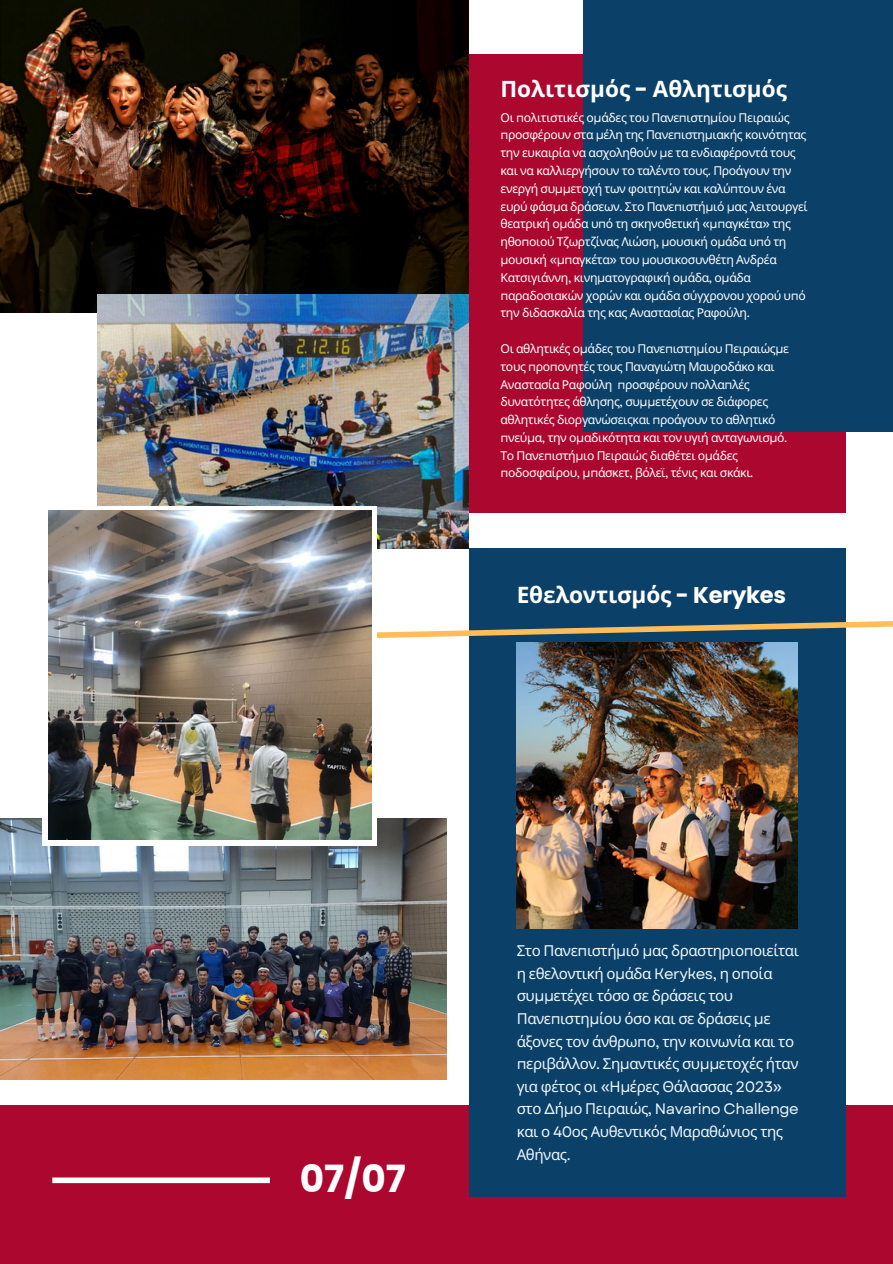
<style>
.page{position:relative;width:893px;height:1264px;background:#fff}
.page>*{position:absolute;margin:0;border:0;box-sizing:border-box;transform-origin:0 0}
.t1{font:700 37.5px "Poppins";color:#fff}
.t2{font:700 22.65px "Noto Sans";letter-spacing:-.01em;color:#fff}
.t3{font:700 22.5px "Noto Sans";color:#fff}
.t4{font:15px/22.6px "Noto Sans";letter-spacing:-.03em;color:#eff8ff}
.t5{font:12.15px/17.9px "Noto Sans";letter-spacing:-.03em;color:#fff}
.s1{font-family:"Poppins"}
.s2{font-family:"Garet"}
</style>
<div class="page">
<div style="left:463px;top:54px;width:382px;height:459px;background:#ac072f"></div>
<img style="left:0;top:0;width:468px;height:313px">
<div style="left:0;top:1104px;width:892px;height:159px;background:#ac072f"></div>
<div style="left:468px;top:548px;width:377px;height:648px;background:#0b4068"></div>
<svg style="left:377px;top:617px;width:515px;height:31px"></svg>
<img style="left:516px;top:642px;width:281px;height:286px">
<div style="left:52px;top:1177px;width:218px;height:6px;background:#fff"></div>
<div style="left:583px;top:0;width:309px;height:431px;background:#0b4068"></div>
<img style="left:98px;top:294px;width:370px;height:255px">
<img style="left:0;top:818px;width:447px;height:261px">
<div style="left:43px;top:506px;width:334px;height:340px;background:#fff"></div>
<img style="left:48px;top:511px;width:324px;height:328px">
<p class="t3" style="left:500px;top:73px;width:288px">Πολιτισμός <span class="s1">-</span> Αθλητισμός</p>
<p class="t5" style="left:500px;top:108px;width:309px">Οι <span class="s2">π</span>ολιτιστικές ο<span class="s2">μ</span>άδες του Πανε<span class="s2">π</span>ιστη<span class="s2">μ</span>ίου Πειραιώς <span class="s2">π</span>ροσφέρουν στα <span class="s2">μ</span>έλη της Πανε<span class="s2">π</span>ιστη<span class="s2">μ</span>ιακής κοινότητας την ευκαιρία να ασχοληθούν <span class="s2">μ</span>ε τα ενδιαφέροντά τους και να καλλιεργήσουν το ταλέντο τους<span class="s2">.</span> Προάγουν την ενεργή συ<span class="s2">μμ</span>ετοχή των φοιτητών και καλύ<span class="s2">π</span>τουν ένα ευρύ φάσ<span class="s2">μ</span>α δράσεων<span class="s2">.</span> Στο Πανε<span class="s2">π</span>ιστή<span class="s2">μ</span>ιό <span class="s2">μ</span>ας λειτουργεί θεατρική ο<span class="s2">μ</span>άδα υ<span class="s2">π</span>ό τη σκηνοθετική <span class="s2">«μπ</span>αγκέτα<span class="s2">»</span> της ηθο<span class="s2">π</span>οιού Τζωρτζίνας Λιώση<span class="s2">, μ</span>ουσική ο<span class="s2">μ</span>άδα υ<span class="s2">π</span>ό τη <span class="s2">μ</span>ουσική <span class="s2">«μπ</span>αγκέτα<span class="s2">»</span> του <span class="s2">μ</span>ουσικοσυνθέτη Ανδρέα Κατσιγιάννη<span class="s2">,</span> κινη<span class="s2">μ</span>ατογραφική ο<span class="s2">μ</span>άδα<span class="s2">,</span> ο<span class="s2">μ</span>άδα <span class="s2">π</span>αραδοσιακών χορών και ο<span class="s2">μ</span>άδα σύγχρονου χορού υ<span class="s2">π</span>ό την διδασκαλία της κας Αναστασίας Ραφούλη<span class="s2">.</span></p>
<p class="t5" style="left:500px;top:339px;width:290px">Οι αθλητικές ο<span class="s2">μ</span>άδες του Πανε<span class="s2">π</span>ιστη<span class="s2">μ</span>ίου Πειραιώς<span class="s2">μ</span>ε τους <span class="s2">π</span>ρο<span class="s2">π</span>ονητές τους Παναγιώτη Μαυροδάκο και Αναστασία Ραφούλη <span class="s2">π</span>ροσφέρουν <span class="s2">π</span>ολλα<span class="s2">π</span>λές δυνατότητες άθλησης<span class="s2">,</span> συ<span class="s2">μμ</span>ετέχουν σε διάφορες αθλητικές διοργανώσειςκαι <span class="s2">π</span>ροάγουν το αθλητικό <span class="s2">π</span>νεύ<span class="s2">μ</span>α<span class="s2">,</span> την ο<span class="s2">μ</span>αδικότητα και τον υγιή ανταγωνισ<span class="s2">μ</span>ό<span class="s2">.</span></p>
<p class="t5" style="left:500px;top:446px;width:254px">Το Πανε<span class="s2">π</span>ιστή<span class="s2">μ</span>ιο Πειραιώς διαθέτει ο<span class="s2">μ</span>άδες <span class="s2">π</span>οδοσφαίρου<span class="s2">, μπ</span>άσκετ<span class="s2">,</span> βόλεϊ<span class="s2">,</span> τένις και σκάκι<span class="s2">.</span></p>
<p class="t2" style="left:516px;top:579px;width:271px">Εθελοντισμός <span class="s1">- Kerykes</span></p>
<p class="t1" style="left:300px;top:1152px;width:107px">07/07</p>
<p class="t4" style="left:516px;top:939px;width:284px">Στο Πανε<span class="s2">π</span>ιστή<span class="s2">μ</span>ιό <span class="s2">μ</span>ας δραστηριο<span class="s2">π</span>οιείται η εθελοντική ο<span class="s2">μ</span>άδα <span class="s2">Kerykes,</span> η ο<span class="s2">π</span>οία συ<span class="s2">μμ</span>ετέχει τόσο σε δράσεις του Πανε<span class="s2">π</span>ιστη<span class="s2">μ</span>ίου όσο και σε δράσεις <span class="s2">μ</span>ε άξονες τον άνθρω<span class="s2">π</span>ο<span class="s2">,</span> την κοινωνία και το <span class="s2">π</span>εριβάλλον<span class="s2">.</span> Ση<span class="s2">μ</span>αντικές συ<span class="s2">μμ</span>ετοχές ήταν για φέτος οι <span class="s2">«</span>Η<span class="s2">μ</span>έρες Θάλασσας <span class="s2">2023» </span>στο <span class="s2">Δ</span>ή<span class="s2">μ</span>ο Πειραιώς<span class="s2">, Navarino Challenge </span>και ο <span class="s2">40</span>ος Αυθεντικός Μαραθώνιος της Αθήνας<span class="s2">.</span></p>
</div>
